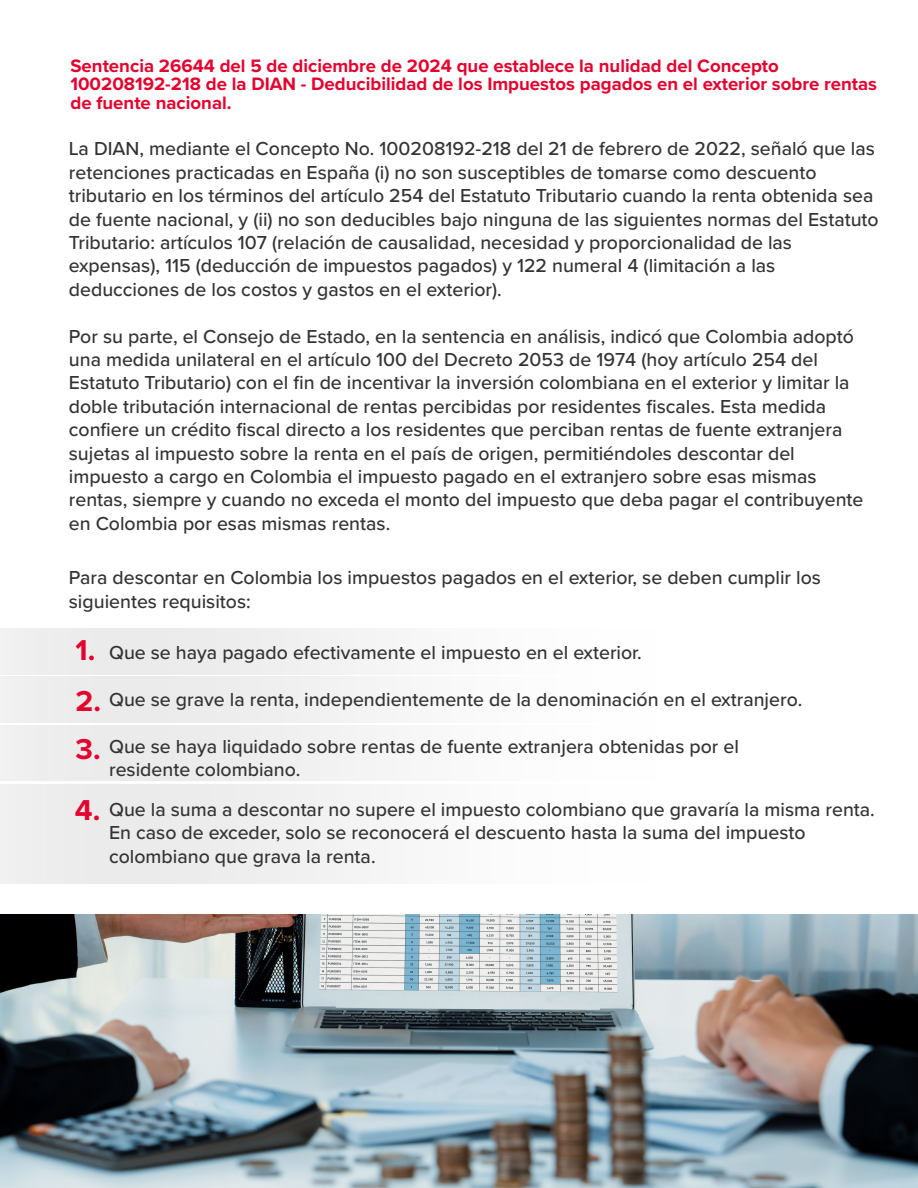
<style>
.page{position:relative;width:918px;height:1188px;background:#fff}
.page>*{position:absolute;margin:0;border:0;box-sizing:border-box;transform-origin:0 0}
.t1{font:700 29.85px/51.4px "Proxima Nova";color:#e4032e}
.t2{font:500 19.5px/23.4px "Proxima Nova";color:#333}
.t3{font:700 18.6px/18.9px "Proxima Nova";color:#e4032e}
</style>
<div class="page">
<div style="left:0;top:629px;width:703px;height:45px;background:#f3f3f3"></div>
<div style="left:0;top:677px;width:703px;height:45px;background:#f3f3f3"></div>
<div style="left:0;top:725px;width:703px;height:55px;background:#f3f3f3"></div>
<div style="left:0;top:785px;width:698px;height:98px;background:#f3f3f3"></div>
<img style="left:0;top:914px;width:918px;height:274px">
<p class="t3" style="left:70px;top:56px;width:808px">Sentencia 26644 del 5 de diciembre de 2024 que establece la nulidad del Concepto<br>100208192-218 de la DIAN - Deducibilidad de los Impuestos pagados en el exterior sobre rentas de fuente nacional.</p>
<p class="t2" style="left:69px;top:137px;width:811px">La DIAN, mediante el Concepto No. 100208192-218 del 21 de febrero de 2022, señaló que las retenciones practicadas en España (i) no son susceptibles de tomarse como descuento tributario en los términos del artículo 254 del Estatuto Tributario cuando la renta obtenida sea de fuente nacional, y (ii) no son deducibles bajo ninguna de las siguientes normas del Estatuto Tributario: artículos 107 (relación de causalidad, necesidad y proporcionalidad de las expensas), 115 (deducción de impuestos pagados) y 122 numeral 4 (limitación a las deducciones de los costos y gastos en el exterior).</p>
<p class="t2" style="left:69px;top:324px;width:796px">Por su parte, el Consejo de Estado, en la sentencia en análisis, indicó que Colombia adoptó una medida unilateral en el artículo 100 del Decreto 2053 de 1974 (hoy artículo 254 del Estatuto Tributario) con el fin de incentivar la inversión colombiana en el exterior y limitar la doble tributación internacional de rentas percibidas por residentes fiscales. Esta medida confiere un crédito fiscal directo a los residentes que perciban rentas de fuente extranjera sujetas al impuesto sobre la renta en el país de origen, permitiéndoles descontar del impuesto a cargo en Colombia el impuesto pagado en el extranjero sobre esas mismas rentas, siempre y cuando no exceda el monto del impuesto que deba pagar el contribuyente en Colombia por esas mismas rentas.</p>
<p class="t2" style="left:69px;top:565px;width:754px">Para descontar en Colombia los impuestos pagados en el exterior, se deben cumplir los siguientes requisitos:</p>
<p class="t2" style="left:109px;top:640px;width:534px">Que se haya pagado efectivamente el impuesto en el exterior.</p>
<p class="t2" style="left:109px;top:687px;width:695px">Que se grave la renta, independientemente de la denominación en el extranjero.</p>
<p class="t2" style="left:109px;top:734px;width:631px">Que se haya liquidado sobre rentas de fuente extranjera obtenidas por el residente colombiano.</p>
<p class="t2" style="left:109px;top:797px;width:767px">Que la suma a descontar no supere el impuesto colombiano que gravaría la misma renta.<br>En caso de exceder, solo se reconocerá el descuento hasta la suma del impuesto colombiano que grava la renta.</p>
<h1 class="t1" style="left:76px;top:624px;width:27px">1.<br>2.</h1>
<h1 class="t1" style="left:75px;top:717px;width:27px;line-height:61.5px">3.<br>4.</h1>
</div>
